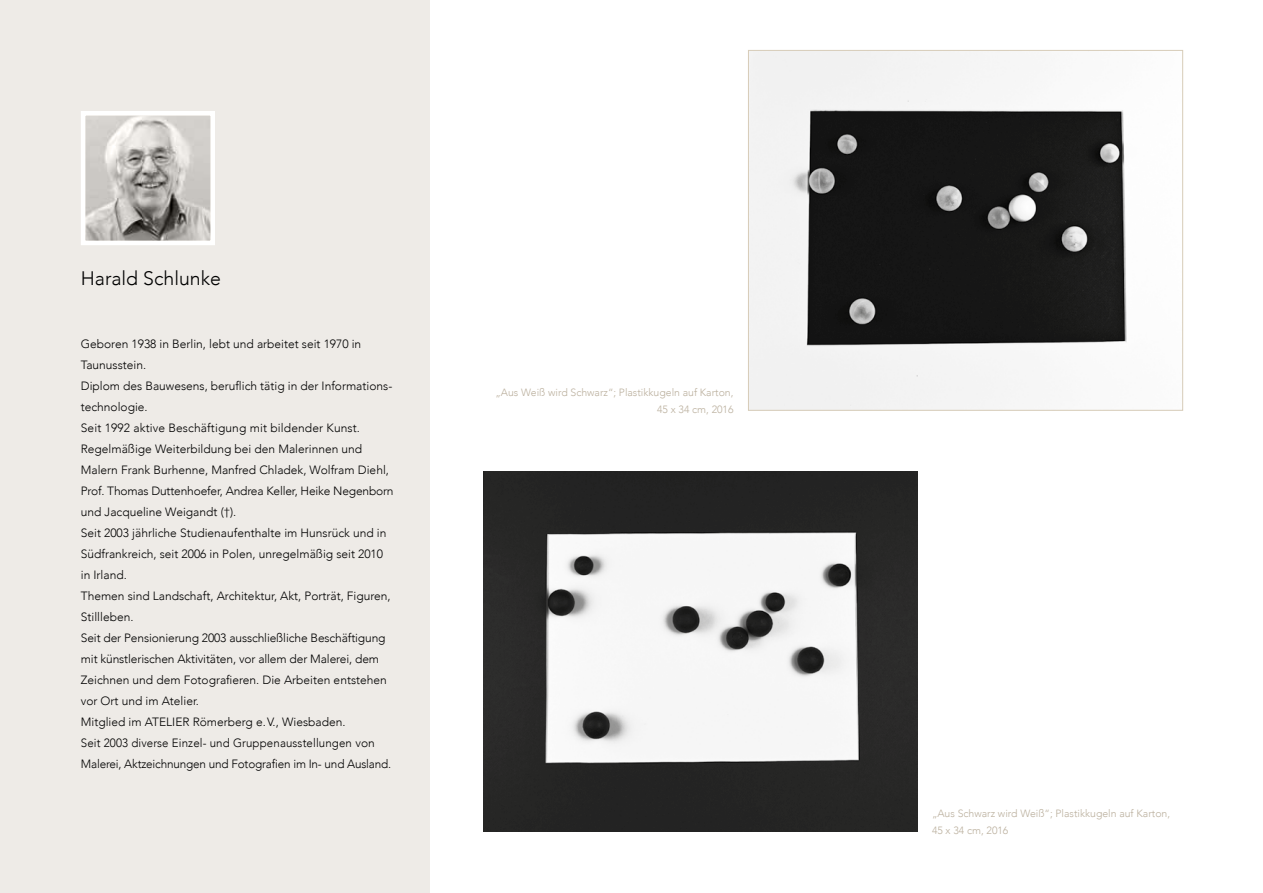
<style>
.page{position:relative;width:1263px;height:893px;background:#fff}
.page>*{position:absolute;margin:0;border:0;box-sizing:border-box;transform-origin:0 0}
.t1{font:300 19.5px "Avenir";color:#000}
.t2{font:300 12px/21px "Avenir";color:#000}
.t3{font:300 10.5px/16.5px "Avenir";color:#bbb09e}
</style>
<div class="page">
<div style="left:0;top:0;width:429px;height:893px;background:#eeebe7"></div>
<img style="left:484px;top:471px;width:434px;height:360px">
<img style="left:750px;top:52px;width:377px;height:357px">
<div style="left:748px;top:50px;width:435px;height:361px;border:1px solid #d7ccb8"></div>
<h1 class="t1" style="left:81px;top:267px;width:142px">Harald Schlunke</h1>
<p class="t2" style="left:81px;top:333px;width:314px">Geboren 1938 in Berlin, lebt und arbeitet seit 1970 in Taunusstein.<br>Diplom des Bauwesens, beruflich tätig in der Informations&shy;technologie.<br>Seit 1992 aktive Beschäftigung mit bildender Kunst.<br>Regelmäßige Weiterbildung bei den Malerinnen und Malern Frank Burhenne, Manfred Chladek, Wolfram Diehl, Prof. Thomas Duttenhoefer, Andrea Keller, Heike Negenborn und Jacqueline Weigandt (†).<br>Seit 2003 jährliche Studienaufenthalte im Hunsrück und in Südfrankreich, seit 2006 in Polen, unregelmäßig seit 2010 in Irland.<br>Themen sind Landschaft, Architektur, Akt, Porträt, Figuren, Stillleben.<br>Seit der Pensionierung 2003 ausschließliche Beschäftigung mit künstlerischen Aktivitäten, vor allem der Malerei, dem Zeichnen und dem Fotografieren. Die Arbeiten entstehen vor Ort und im Atelier.<br>Mitglied im ATELIER Römerberg e.V., Wiesbaden.<br>Seit 2003 diverse Einzel- und Gruppenausstellungen von Malerei, Aktzeichnungen und Fotografien im In- und Ausland.</p>
<p class="t3" style="left:495px;top:385px;width:240px;text-align:right">„Aus Weiß wird Schwarz“; Plastikkugeln auf Karton,<br>45 x 34 cm, 2016</p>
<p class="t3" style="left:932px;top:805px;width:240px">„Aus Schwarz wird Weiß“; Plastikkugeln auf Karton,<br>45 x 34 cm, 2016</p>
</div>
